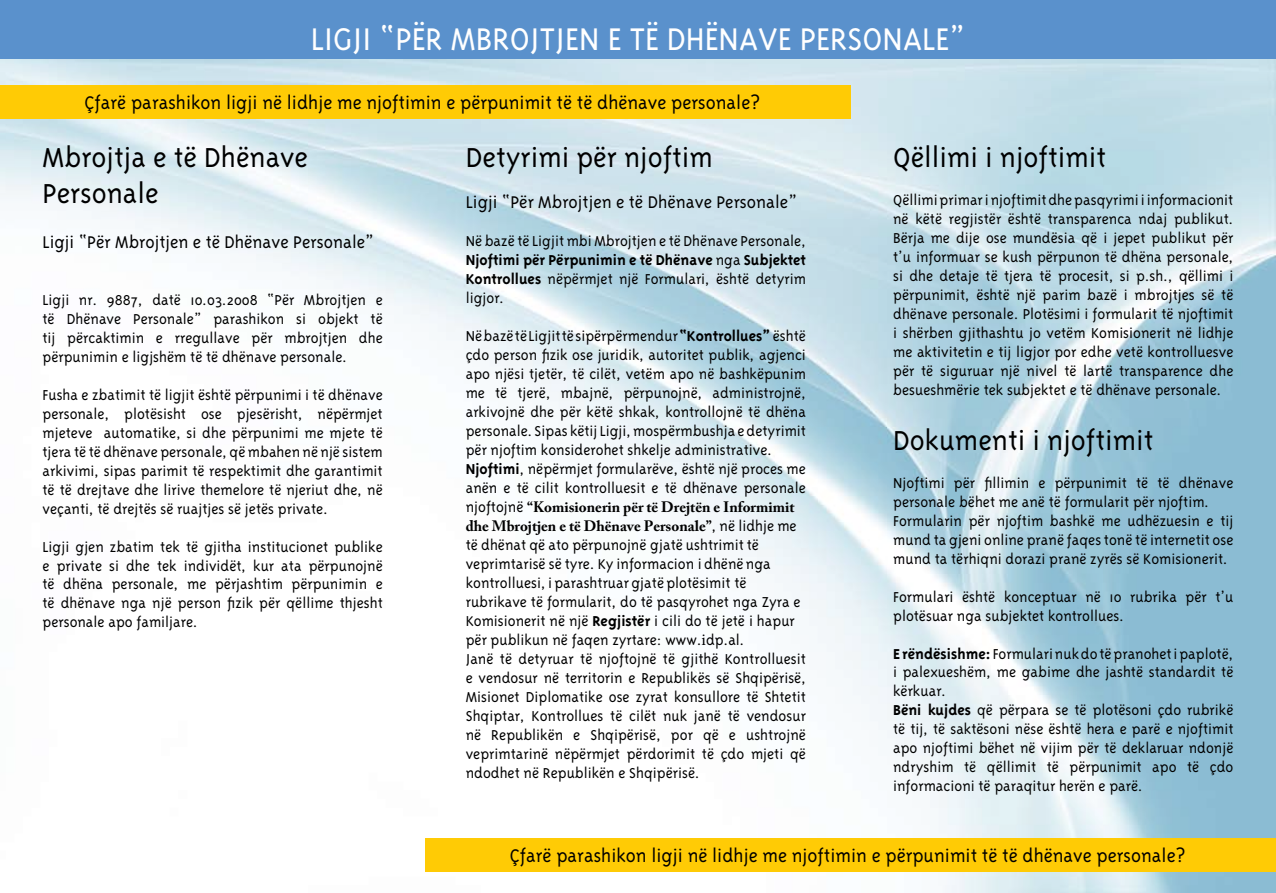
<style>
.page{position:relative;width:1276px;height:893px;background:#fff}
.page>*{position:absolute;margin:0;border:0;box-sizing:border-box;transform-origin:0 0}
.t1{font:300 36px "Triplex";color:#fff}
.t2{font:300 31.5px/36.2px "Triplex";color:#000}
.t3{font:300 21px "Triplex";color:#000}
.t4{font:300 19.5px "Triplex";color:#000}
.t5{font:300 16.5px/18.9px "Triplex";color:#000;text-align:justify}
.t6{font:700 15px/18.9px "Adobe Caslon Pro";color:#000}
.s1{font-weight:700}
.s2{font-family:"Triplex";font-weight:300;font-size:16.5px}
.s3{font-family:"Minion Pro";font-weight:400}
</style>
<div class="page">
<img style="left:0;top:59px;width:1276px;height:834px">
<div style="left:0;top:85px;width:850px;height:34px;background:#ffcb05"></div>
<div style="left:425px;top:838px;width:851px;height:33px;background:#ffcb05"></div>
<div style="left:0;top:0;width:1276px;height:59px;background:#5a91cc"></div>
<h1 class="t1" style="left:311px;top:19px;width:656px">LIGJI “PËR MBROJTJEN E TË DHËNAVE PERSONALE”</h1>
<p class="t3" style="left:84px;top:91px;width:677px">Çfarë parashikon ligji në lidhje me njoftimin e përpunimit të të dhënave personale?</p>
<h2 class="t2" style="left:43px;top:139px;width:267px">Mbrojtja e të Dhënave<br>Personale</h2>
<p class="t4" style="left:43px;top:231px;width:333px">Ligji “Për Mbrojtjen e të Dhënave Personale”</p>
<p class="t5" style="left:43px;top:290px;width:342px">Ligji nr. 9887, datë 10.03.2008 “Për Mbrojtjen e të Dhënave Personale” parashikon si objekt të tij përcaktimin e rregullave për mbrojtjen dhe përpunimin e ligjshëm të të dhënave personale.</p>
<p class="t5" style="left:43px;top:385px;width:342px">Fusha e zbatimit të ligjit është përpunimi i të dhënave personale, plotësisht ose pjesërisht, nëpërmjet mjeteve automatike, si dhe përpunimi me mjete të tjera të të dhënave personale, që mbahen në një sistem arkivimi, sipas parimit të respektimit dhe garantimit të të drejtave dhe lirive themelore të njeriut dhe, në veçanti, të drejtës së ruajtjes së jetës private.</p>
<p class="t5" style="left:43px;top:537px;width:342px">Ligji gjen zbatim tek të gjitha institucionet publike e private si dhe tek individët, kur ata përpunojnë të dhëna personale, me përjashtim përpunimin e të dhënave nga një person fizik për qëllime thjesht personale apo familjare.</p>
<h2 class="t2" style="left:466px;top:139px;width:249px">Detyrimi për njoftim</h2>
<p class="t4" style="left:466px;top:191px;width:333px">Ligji “Për Mbrojtjen e të Dhënave Personale”</p>
<p class="t5" style="left:466px;top:231px;width:342px">Në bazë të Ligjit mbi Mbrojtjen e të Dhënave Personale, <span class="s1">Njoftimi për Përpunimin e të Dhënave</span> nga <span class="s1">Subjektet Kontrollues</span> nëpërmjet një Formulari, është detyrim ligjor.</p>
<p class="t5" style="left:466px;top:326px;width:342px;text-align:left">Në bazë të Ligjit të sipërpërmendur <span class="s1">“Kontrollues”</span> është çdo person fizik ose juridik, autoritet publik, agjenci apo njësi tjetër, të cilët, vetëm apo në bashkëpunim me të tjerë, mbajnë, përpunojnë, administrojnë, arkivojnë dhe për këtë shkak, kontrollojnë të dhëna personale. Sipas këtij Ligji, mospërmbushja e detyrimit për njoftim konsiderohet shkelje administrative.<br><span class="s1">Njoftimi</span>, nëpërmjet formularëve, është një proces me anën e të cilit kontrolluesit e të dhënave personale</p>
<p class="t6" style="left:466px;top:497px;width:332px"><span class="s2">njoftojnë</span> “Komisionerin për të Drejtën e Informimit dhe Mbrojtjen e të Dhënave Personale”<span class="s2">, në lidhje me</span></p>
<p class="t5" style="left:466px;top:535px;width:342px;text-align:left">të dhënat që ato përpunojnë gjatë ushtrimit të veprimtarisë së tyre. Ky informacion i dhënë nga kontrolluesi, i parashtruar gjatë plotësimit të rubrikave të formularit, do të pasqyrohet nga Zyra e Komisionerit në një <span class="s1">Regjistër</span> i cili do të jetë i hapur për publikun në faqen zyrtare: www.<span class="s3">i</span>dp.al.<br>Janë të detyruar të njoftojnë të gjithë Kontrolluesit e vendosur në territorin e Republikës së Shqipërisë, Misionet Diplomatike ose zyrat konsullore të Shtetit Shqiptar, Kontrollues të cilët nuk janë të vendosur në Republikën e Shqipërisë, por që e ushtrojnë veprimtarinë nëpërmjet përdorimit të çdo mjeti që ndodhet në Republikën e Shqipërisë.</p>
<h2 class="t2" style="left:893px;top:139px;width:215px">Qëllimi i njoftimit</h2>
<p class="t5" style="left:893px;top:190px;width:342px">Qëllimi primar i njoftimit dhe pasqyrimi i informacionit në këtë regjistër është transparenca ndaj publikut.<br>Bërja me dije ose mundësia që i jepet publikut për t’u informuar se kush përpunon të dhëna personale, si dhe detaje të tjera të procesit, si p.sh., qëllimi i përpunimit, është një parim bazë i mbrojtjes së të dhënave personale. Plotësimi i formularit të njoftimit i shërben gjithashtu jo vetëm Komisionerit në lidhje me aktivitetin e tij ligjor por edhe vetë kontrolluesve për të siguruar një nivel të lartë transparence dhe besueshmërie tek subjektet e të dhënave personale.</p>
<h2 class="t2" style="left:893px;top:422px;width:262px">Dokumenti i njoftimit</h2>
<p class="t5" style="left:893px;top:473px;width:342px;text-align:left">Njoftimi për fillimin e përpunimit të të dhënave personale bëhet me anë të formularit për njoftim.<br>Formularin për njoftim bashkë me udhëzuesin e tij mund ta gjeni online pranë faqes tonë të internetit ose mund ta tërhiqni dorazi pranë zyrës së Komisionerit.</p>
<p class="t5" style="left:893px;top:587px;width:342px">Formulari është konceptuar në 10 rubrika për t’u plotësuar nga subjektet kontrollues.</p>
<p class="t5" style="left:893px;top:644px;width:342px;text-align:left"><span class="s1">E rëndësishme:</span> Formulari nuk do të pranohet i paplotë, i palexueshëm, me gabime dhe jashtë standardit të kërkuar.<br><span class="s1">Bëni kujdes</span> që përpara se të plotësoni çdo rubrikë të tij, të saktësoni nëse është hera e parë e njoftimit apo njoftimi bëhet në vijim për të deklaruar ndonjë ndryshim të qëllimit të përpunimit apo të çdo informacioni të paraqitur herën e parë.</p>
<p class="t3" style="left:510px;top:843px;width:677px">Çfarë parashikon ligji në lidhje me njoftimin e përpunimit të të dhënave personale?</p>
</div>
